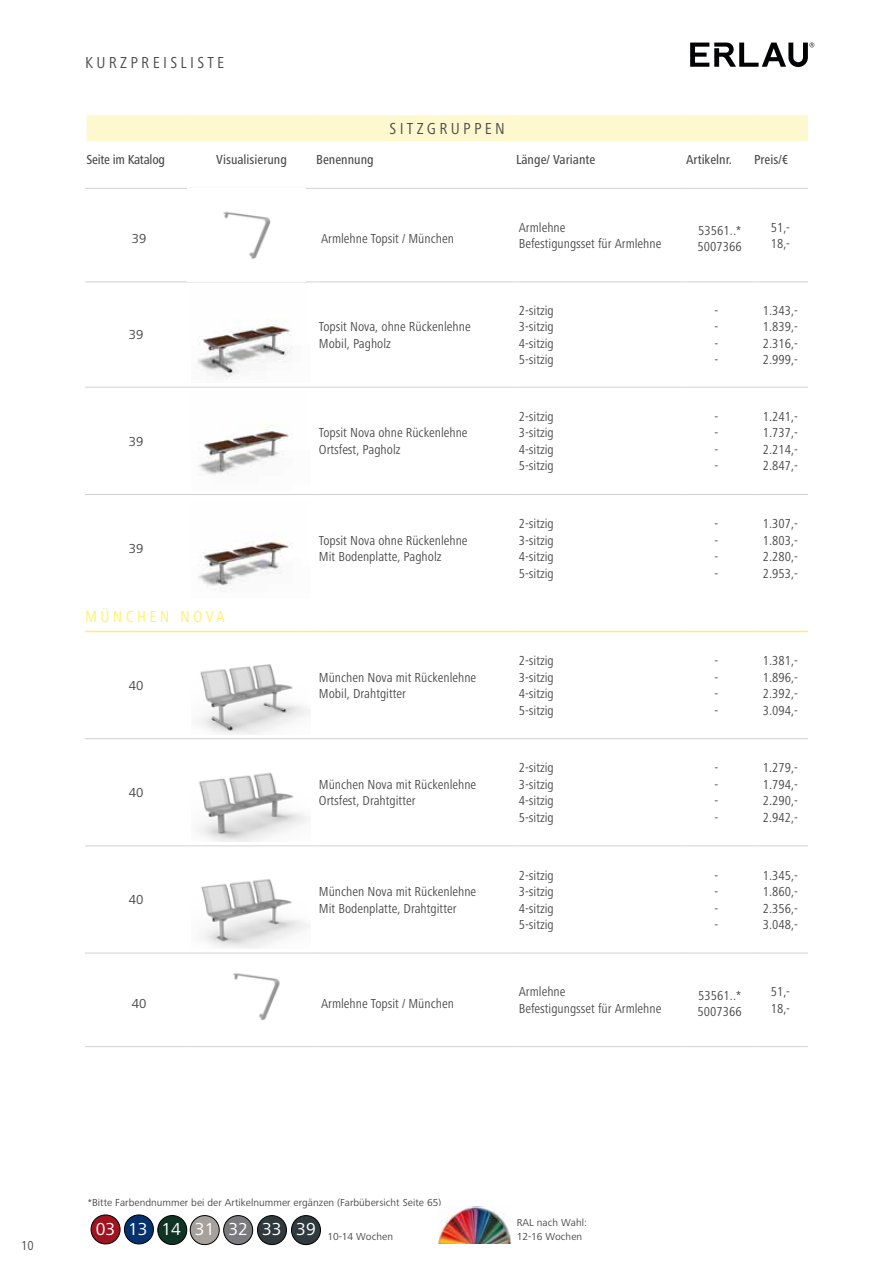
<style>
.page{position:relative;width:893px;height:1263px;background:#fff}
.page>*{position:absolute;margin:0;border:0;box-sizing:border-box;transform-origin:0 0}
.t1{font:18px "Frutiger Next LTW1 G";color:#fff}
.t2{font:condensed 16.5px "Frutiger Next LTW1 G";letter-spacing:.2em;color:#4b4b4d}
.t3{font:condensed 16.5px "Frutiger Next LTW1 G";letter-spacing:.2em;color:#fff165}
.t4{font:condensed 13.5px/16.5px "Frutiger Next LTW1 G";color:#4b4b4d;text-align:justify}
.t5{font:500 condensed 13.5px "Frutiger Next LTW1 G";color:#4b4b4d}
.t6{font:13.5px "Frutiger Next LTW1 G";color:#4b4b4d}
.t7{font:500 condensed 13.5px "Frutiger Next LTW1 G";letter-spacing:-.02em;color:#4b4b4d}
.t8{font:10.5px "Frutiger Next LTW1 G";letter-spacing:.005em;color:#4b4b4d}
</style>
<div class="page">
<svg style="left:690px;top:43px;width:124px;height:24px"></svg>
<div style="left:86px;top:115px;width:722px;height:26px;background:#fdf8ce"></div>
<div style="left:190px;top:1215px;width:29px;height:29px;background:#a7a19d;border-radius:50%"></div>
<div style="left:190px;top:1215px;width:30px;height:30px;border:1px solid #000;border-radius:50%"></div>
<div style="left:257px;top:1215px;width:29px;height:29px;background:#30393e;border-radius:50%"></div>
<div style="left:257px;top:1215px;width:30px;height:30px;border:1px solid #000;border-radius:50%"></div>
<div style="left:224px;top:1215px;width:29px;height:29px;background:#7b7b7f;border-radius:50%"></div>
<div style="left:223px;top:1215px;width:30px;height:30px;border:1px solid #000;border-radius:50%"></div>
<div style="left:91px;top:1215px;width:29px;height:29px;background:#a1131f;border-radius:50%"></div>
<div style="left:91px;top:1214px;width:29px;height:30px;border:1px solid #000;border-radius:50%"></div>
<div style="left:158px;top:1215px;width:29px;height:29px;background:#0f3325;border-radius:50%"></div>
<div style="left:157px;top:1215px;width:30px;height:30px;border:1px solid #000;border-radius:50%"></div>
<div style="left:124px;top:1215px;width:29px;height:29px;background:#05316e;border-radius:50%"></div>
<div style="left:124px;top:1214px;width:30px;height:30px;border:1px solid #000;border-radius:50%"></div>
<div style="left:291px;top:1215px;width:29px;height:29px;background:#30393e;border-radius:50%"></div>
<div style="left:291px;top:1215px;width:30px;height:30px;border:1px solid #000;border-radius:50%"></div>
<img style="left:438px;top:1206px;width:74px;height:38px">
<hr style="left:85px;top:738px;width:102px;height:1px;background:#d0d1d2">
<hr style="left:187px;top:738px;width:128px;height:1px;background:#d0d1d2">
<hr style="left:315px;top:738px;width:199px;height:1px;background:#d0d1d2">
<hr style="left:514px;top:738px;width:166px;height:1px;background:#d0d1d2">
<hr style="left:680px;top:738px;width:73px;height:1px;background:#d0d1d2">
<hr style="left:753px;top:738px;width:55px;height:1px;background:#d0d1d2">
<hr style="left:85px;top:846px;width:102px;height:1px;background:#d0d1d2">
<hr style="left:187px;top:846px;width:128px;height:1px;background:#d0d1d2">
<hr style="left:315px;top:846px;width:199px;height:1px;background:#d0d1d2">
<hr style="left:514px;top:846px;width:166px;height:1px;background:#d0d1d2">
<hr style="left:680px;top:846px;width:73px;height:1px;background:#d0d1d2">
<hr style="left:753px;top:846px;width:55px;height:1px;background:#d0d1d2">
<hr style="left:85px;top:953px;width:102px;height:1px;background:#d0d1d2">
<hr style="left:315px;top:953px;width:199px;height:1px;background:#d0d1d2">
<hr style="left:514px;top:953px;width:166px;height:1px;background:#d0d1d2">
<hr style="left:680px;top:953px;width:73px;height:1px;background:#d0d1d2">
<hr style="left:753px;top:953px;width:55px;height:1px;background:#d0d1d2">
<hr style="left:85px;top:387px;width:102px;height:1px;background:#d0d1d2">
<hr style="left:187px;top:387px;width:128px;height:1px;background:#d0d1d2">
<hr style="left:315px;top:387px;width:199px;height:1px;background:#d0d1d2">
<hr style="left:514px;top:387px;width:166px;height:1px;background:#d0d1d2">
<hr style="left:680px;top:387px;width:73px;height:1px;background:#d0d1d2">
<hr style="left:753px;top:387px;width:55px;height:1px;background:#d0d1d2">
<hr style="left:85px;top:494px;width:102px;height:1px;background:#d0d1d2">
<hr style="left:187px;top:494px;width:128px;height:1px;background:#d0d1d2">
<hr style="left:315px;top:494px;width:199px;height:1px;background:#d0d1d2">
<hr style="left:514px;top:494px;width:166px;height:1px;background:#d0d1d2">
<hr style="left:680px;top:494px;width:73px;height:1px;background:#d0d1d2">
<hr style="left:753px;top:494px;width:55px;height:1px;background:#d0d1d2">
<hr style="left:85px;top:1046px;width:102px;height:1px;background:#d0d1d2">
<hr style="left:187px;top:1046px;width:128px;height:1px;background:#d0d1d2">
<hr style="left:315px;top:1046px;width:199px;height:1px;background:#d0d1d2">
<hr style="left:514px;top:1046px;width:166px;height:1px;background:#d0d1d2">
<hr style="left:680px;top:1046px;width:73px;height:1px;background:#d0d1d2">
<hr style="left:753px;top:1046px;width:55px;height:1px;background:#d0d1d2">
<hr style="left:85px;top:631px;width:102px;height:1px;background:#f9ee7d">
<hr style="left:187px;top:631px;width:128px;height:1px;background:#f9ee7d">
<hr style="left:315px;top:631px;width:199px;height:1px;background:#f9ee7d">
<hr style="left:514px;top:631px;width:166px;height:1px;background:#f9ee7d">
<hr style="left:680px;top:631px;width:73px;height:1px;background:#f9ee7d">
<hr style="left:753px;top:631px;width:55px;height:1px;background:#f9ee7d">
<hr style="left:85px;top:188px;width:102px;height:1px;background:#d0d1d2">
<hr style="left:187px;top:188px;width:128px;height:1px;background:#d0d1d2">
<hr style="left:315px;top:188px;width:199px;height:1px;background:#d0d1d2">
<hr style="left:514px;top:188px;width:166px;height:1px;background:#d0d1d2">
<hr style="left:680px;top:188px;width:73px;height:1px;background:#d0d1d2">
<hr style="left:753px;top:188px;width:55px;height:1px;background:#d0d1d2">
<hr style="left:85px;top:282px;width:102px;height:1px;background:#d0d1d2">
<hr style="left:187px;top:282px;width:128px;height:1px;background:#d0d1d2">
<hr style="left:315px;top:282px;width:199px;height:1px;background:#d0d1d2">
<hr style="left:514px;top:282px;width:166px;height:1px;background:#d0d1d2">
<hr style="left:680px;top:282px;width:73px;height:1px;background:#d0d1d2">
<hr style="left:753px;top:282px;width:55px;height:1px;background:#d0d1d2">
<img style="left:223px;top:211px;width:48px;height:49px">
<img style="left:197px;top:319px;width:95px;height:60px">
<img style="left:198px;top:424px;width:94px;height:52px">
<img style="left:198px;top:540px;width:94px;height:52px">
<img style="left:200px;top:664px;width:110px;height:70px">
<img style="left:199px;top:772px;width:111px;height:70px">
<img style="left:201px;top:879px;width:108px;height:70px">
<img style="left:187px;top:953px;width:128px;height:67px">
<p class="t2" style="left:85px;top:53px;width:141px">KURZPREISLISTE</p>
<p class="t2" style="left:389px;top:119px;width:117px">SITZGRUPPEN</p>
<p class="t7" style="left:87px;top:152px;width:80px">Seite im Katalog</p>
<p class="t5" style="left:216px;top:152px;width:72px">Visualisierung</p>
<p class="t5" style="left:316px;top:152px;width:59px">Benennung</p>
<p class="t5" style="left:516px;top:152px;width:81px">Länge/ Variante</p>
<p class="t5" style="left:686px;top:152px;width:47px">Artikelnr.</p>
<p class="t5" style="left:754px;top:152px;width:35px">Preis/€</p>
<p class="t6" style="left:132px;top:231px;width:16px">39</p>
<p class="t4" style="left:321px;top:230px;width:134px">Armlehne Topsit / München</p>
<p class="t4" style="left:519px;top:219px;width:144px">Armlehne<br>Befestigungsset für Armlehne</p>
<p class="t4" style="left:697px;top:222px;width:46px">53561..*<br>5007366</p>
<p class="t4" style="left:771px;top:219px;width:21px">51,-<br>18,-</p>
<p class="t6" style="left:129px;top:327px;width:16px">39</p>
<p class="t4" style="left:319px;top:318px;width:153px">Topsit Nova, ohne Rückenlehne<br>Mobil, Pagholz</p>
<p class="t6" style="left:129px;top:433px;width:16px">39</p>
<p class="t4" style="left:319px;top:425px;width:150px">Topsit Nova ohne Rückenlehne<br>Ortsfest, Pagholz</p>
<p class="t6" style="left:129px;top:541px;width:16px">39</p>
<p class="t4" style="left:319px;top:532px;width:150px">Topsit Nova ohne Rückenlehne<br>Mit Bodenplatte, Pagholz</p>
<p class="t3" style="left:85px;top:607px;width:141px">MÜNCHEN NOVA</p>
<p class="t6" style="left:129px;top:678px;width:16px">40</p>
<p class="t4" style="left:319px;top:669px;width:159px">München Nova mit Rückenlehne<br>Mobil, Drahtgitter</p>
<p class="t6" style="left:129px;top:785px;width:16px">40</p>
<p class="t4" style="left:319px;top:776px;width:159px">München Nova mit Rückenlehne<br>Ortsfest, Drahtgitter</p>
<p class="t6" style="left:129px;top:892px;width:16px">40</p>
<p class="t4" style="left:319px;top:883px;width:159px">München Nova mit Rückenlehne<br>Mit Bodenplatte, Drahtgitter</p>
<p class="t4" style="left:519px;top:302px;width:37px">2-sitzig 3-sitzig 4-sitzig 5-sitzig</p>
<p class="t4" style="left:715px;top:302px;width:5px">- - - -</p>
<p class="t4" style="left:763px;top:302px;width:37px">1.343,- 1.839,- 2.316,- 2.999,-</p>
<p class="t4" style="left:519px;top:408px;width:37px">2-sitzig 3-sitzig 4-sitzig 5-sitzig</p>
<p class="t4" style="left:715px;top:408px;width:5px">- - - -</p>
<p class="t4" style="left:763px;top:408px;width:37px">1.241,- 1.737,- 2.214,- 2.847,-</p>
<p class="t4" style="left:519px;top:516px;width:37px">2-sitzig 3-sitzig 4-sitzig 5-sitzig</p>
<p class="t4" style="left:715px;top:516px;width:5px">- - - -</p>
<p class="t4" style="left:763px;top:516px;width:37px">1.307,- 1.803,- 2.280,- 2.953,-</p>
<p class="t4" style="left:519px;top:653px;width:37px">2-sitzig 3-sitzig 4-sitzig 5-sitzig</p>
<p class="t4" style="left:715px;top:653px;width:5px">- - - -</p>
<p class="t4" style="left:763px;top:653px;width:37px">1.381,- 1.896,- 2.392,- 3.094,-</p>
<p class="t4" style="left:519px;top:760px;width:37px">2-sitzig 3-sitzig 4-sitzig 5-sitzig</p>
<p class="t4" style="left:715px;top:760px;width:5px">- - - -</p>
<p class="t4" style="left:763px;top:760px;width:37px">1.279,- 1.794,- 2.290,- 2.942,-</p>
<p class="t4" style="left:519px;top:867px;width:37px">2-sitzig 3-sitzig 4-sitzig 5-sitzig</p>
<p class="t4" style="left:715px;top:867px;width:5px">- - - -</p>
<p class="t4" style="left:763px;top:867px;width:37px">1.345,- 1.860,- 2.356,- 3.048,-</p>
<p class="t6" style="left:132px;top:995px;width:16px">40</p>
<p class="t4" style="left:321px;top:995px;width:134px">Armlehne Topsit / München</p>
<p class="t4" style="left:519px;top:984px;width:144px">Armlehne<br>Befestigungsset für Armlehne</p>
<p class="t4" style="left:697px;top:987px;width:46px">53561..*<br>5007366</p>
<p class="t4" style="left:771px;top:984px;width:21px">51,-<br>18,-</p>
<p class="t4" style="left:21px;top:1237px;width:14px">10</p>
<p class="t8" style="left:88px;top:1196px;width:355px">*Bitte Farbendnummer bei der Artikelnummer ergänzen (Farbübersicht Seite 65)</p>
<h1 class="t1" style="left:296px;top:1219px;width:21px">39</h1>
<p class="t8" style="left:517px;top:1216px;width:72px">RAL nach Wahl:</p>
<h1 class="t1" style="left:96px;top:1219px;width:187px">03 13 14 31 32 33</h1>
<p class="t8" style="left:327px;top:1231px;width:67px">10-14 Wochen</p>
<p class="t8" style="left:517px;top:1231px;width:67px">12-16 Wochen</p>
</div>
